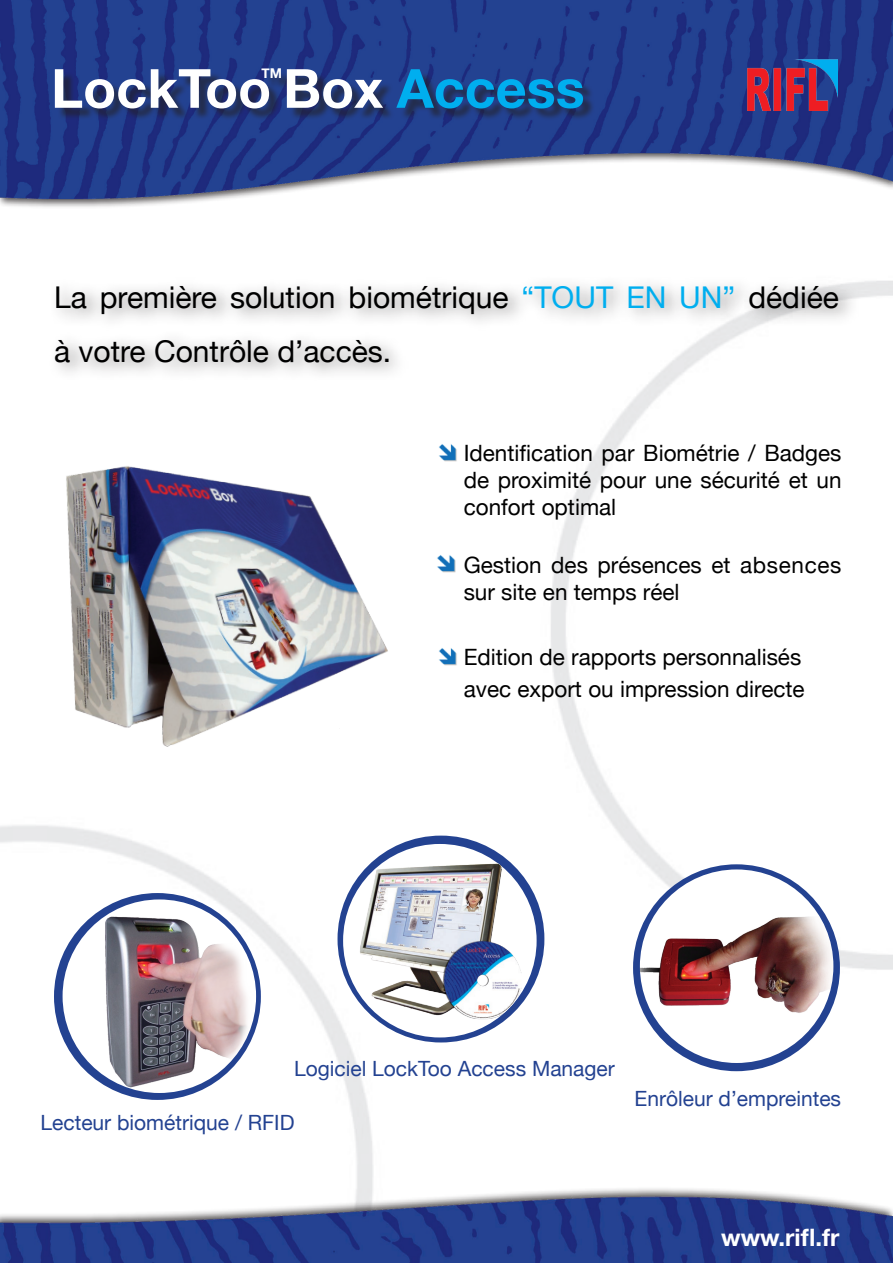
<style>
.page{position:relative;width:893px;height:1263px;background:#fff}
.page>*{position:absolute;margin:0;border:0;box-sizing:border-box;transform-origin:0 0}
.t1{font:700 54px "Helvetica Neue";color:#fff}
.t2{font:30px/54px "Helvetica Neue";color:#000}
.t3{font:700 24px "Helvetica Neue";color:#fff}
.t4{font:22.5px/27px "Helvetica Neue";color:#000}
.t5{font:21px "Helvetica Neue";color:#234291}
.t6{font:700 21px "Palatino Linotype";color:#fff}
.t7{font:700 13.5px "Helvetica Neue";color:#fff}
.s1{color:#00aeef}
</style>
<div class="page">
<img style="left:0;top:430px;width:893px;height:705px">
<img style="left:0;top:0;width:893px;height:207px">
<div style="left:57px;top:71px;width:836px;height:104px;background:#231f20;opacity:.6"></div>
<div style="left:54px;top:893px;width:207px;height:207px;background:#234291;border-radius:50%"></div>
<div style="left:633px;top:864px;width:207px;height:207px;background:#234291;border-radius:50%"></div>
<div style="left:63px;top:899px;width:193px;height:194px;background:#fff;border-radius:50%"></div>
<img style="left:84px;top:904px;width:172px;height:189px">
<div style="left:640px;top:869px;width:193px;height:194px;background:#fff;border-radius:50%"></div>
<img style="left:640px;top:887px;width:193px;height:161px">
<div style="left:47px;top:274px;width:846px;height:156px;background:#231f20;opacity:.54"></div>
<div style="left:337px;top:836px;width:207px;height:206px;background:#234291;border-radius:50%"></div>
<div style="left:343px;top:844px;width:194px;height:193px;background:#fff;border-radius:50%"></div>
<img style="left:360px;top:863px;width:162px;height:156px">
<img style="left:748px;top:60px;width:90px;height:50px">
<img style="left:0;top:1135px;width:893px;height:128px">
<img style="left:45px;top:458px;width:356px;height:299px">
<img style="left:434px;top:439px;width:26px;height:27px">
<img style="left:433px;top:550px;width:26px;height:26px">
<img style="left:434px;top:643px;width:27px;height:27px">
<p class="t7" style="left:261px;top:65px;width:22px">TM</p>
<h1 class="t1" style="left:51px;top:55px;width:535px">LockToo Box <span class="s1">Access</span></h1>
<h2 class="t2" style="left:54px;top:269px;width:786px">La première solution biométrique <span class="s1">“TOUT EN UN”</span> dédiée à votre Contrôle d’accès.</h2>
<p class="t4" style="left:464px;top:439px;width:379px;text-align:justify">Identification par Biométrie / Badges de proximité pour une sécurité et un confort optimal</p>
<p class="t4" style="left:464px;top:552px;width:379px">Gestion des présences et absences sur site en temps réel</p>
<p class="t4" style="left:464px;top:641px;width:342px;line-height:31.5px">Edition de rapports personnalisés avec export ou impression directe</p>
<p class="t5" style="left:294px;top:1056px;width:322px">Logiciel LockToo Access Manager</p>
<p class="t5" style="left:40px;top:1110px;width:255px">Lecteur biométrique / RFID</p>
<p class="t5" style="left:634px;top:1086px;width:208px">Enrôleur d’empreintes</p>
<p class="t6" style="left:668px;top:1219px;width:173px">www.locktoo.com</p>
<p class="t3" style="left:721px;top:1223px;width:120px">www.rifl.fr</p>
</div>
